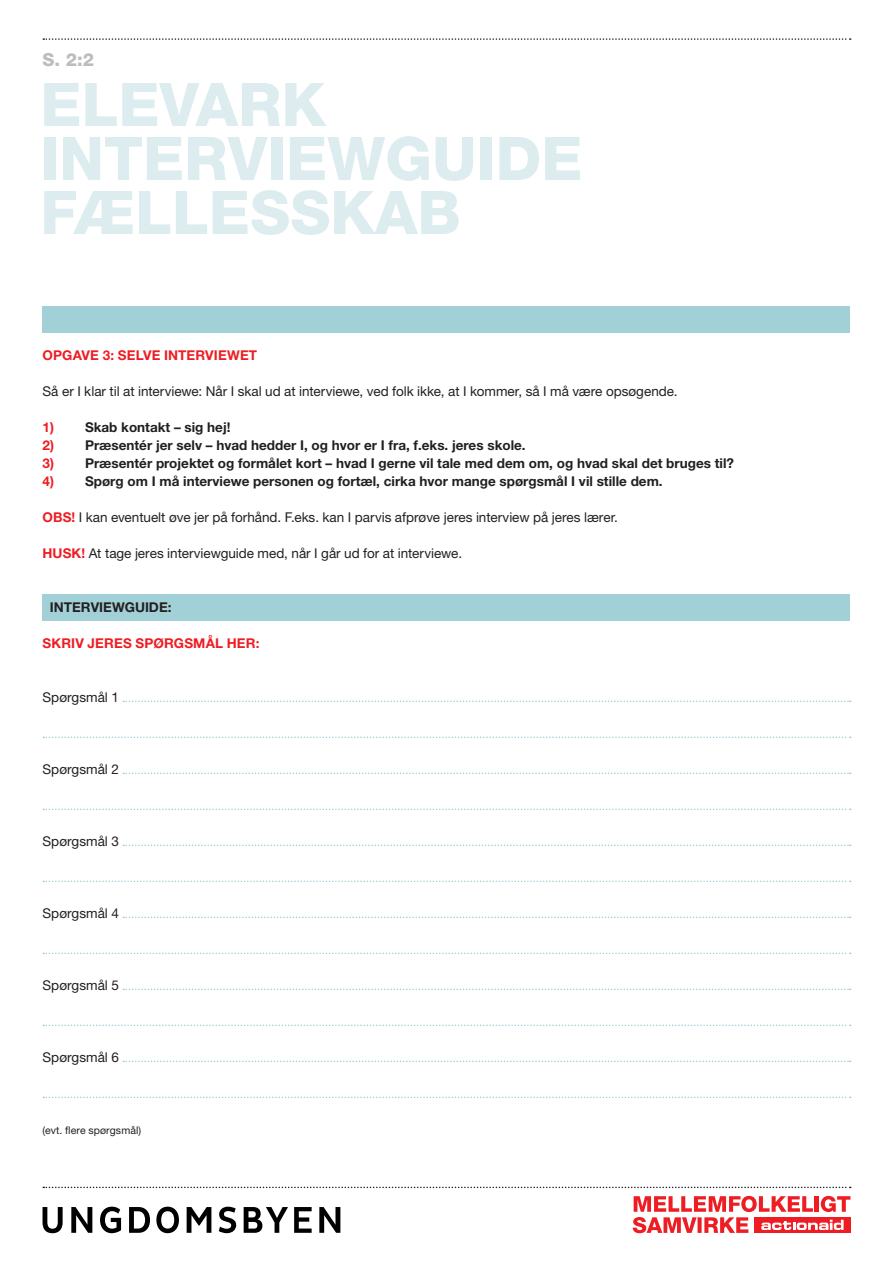
<style>
.page{position:relative;width:893px;height:1263px;background:#fff}
.page>*{position:absolute;margin:0;border:0;box-sizing:border-box;transform-origin:0 0}
.t1{font:800 60.15px/54px "Helvetica Neue LT Std";color:#dcecef}
.t2{font:800 18px "Helvetica Neue LT Std";color:#bcbdc0}
.t3{font:13.5px "Helvetica Neue LT Std";color:#231f20}
.t4{font:700 13.5px "Helvetica Neue LT Std";color:#231f20}
.t5{font:700 13.5px "Helvetica Neue LT Std";letter-spacing:.015em;color:#ee1d23}
.t6{font:10.5px "Helvetica Neue LT Std";letter-spacing:.01em;color:#231f20}
.s1{color:#ee1d23}
.s2{color:#231f20}
.s3{font-weight:700;color:#ee1d23}
</style>
<div class="page">
<svg style="left:633px;top:1196px;width:217px;height:37px"></svg>
<svg style="left:43px;top:1207px;width:20px;height:26px"></svg>
<svg style="left:71px;top:1207px;width:21px;height:26px"></svg>
<svg style="left:100px;top:1207px;width:21px;height:26px"></svg>
<svg style="left:129px;top:1207px;width:21px;height:26px"></svg>
<svg style="left:156px;top:1207px;width:23px;height:26px"></svg>
<svg style="left:187px;top:1207px;width:24px;height:26px"></svg>
<svg style="left:219px;top:1207px;width:17px;height:26px"></svg>
<svg style="left:244px;top:1207px;width:44px;height:26px"></svg>
<svg style="left:294px;top:1207px;width:18px;height:26px"></svg>
<svg style="left:319px;top:1207px;width:21px;height:26px"></svg>
<svg style="left:43px;top:38px;width:808px;height:2px"></svg>
<div style="left:43px;top:306px;width:807px;height:26px;background:#a2d0d7"></div>
<svg style="left:43px;top:1187px;width:808px;height:1px"></svg>
<div style="left:43px;top:594px;width:807px;height:26px;background:#a2d0d7"></div>
<svg style="left:43px;top:737px;width:808px;height:1px"></svg>
<svg style="left:43px;top:809px;width:808px;height:1px"></svg>
<svg style="left:123px;top:701px;width:728px;height:1px"></svg>
<svg style="left:123px;top:773px;width:728px;height:1px"></svg>
<svg style="left:123px;top:845px;width:728px;height:1px"></svg>
<svg style="left:43px;top:881px;width:808px;height:1px"></svg>
<svg style="left:123px;top:917px;width:728px;height:1px"></svg>
<svg style="left:43px;top:953px;width:808px;height:1px"></svg>
<svg style="left:123px;top:989px;width:728px;height:1px"></svg>
<svg style="left:123px;top:1061px;width:728px;height:1px"></svg>
<svg style="left:43px;top:1097px;width:808px;height:1px"></svg>
<svg style="left:43px;top:1025px;width:808px;height:1px"></svg>
<h2 class="t2" style="left:43px;top:49px;width:53px">S. 2:2</h2>
<h1 class="t1" style="left:40px;top:77px;width:537px">ELEVARK<br>INTERVIEWGUIDE<br>FÆLLESSKAB</h1>
<p class="t5" style="left:43px;top:347px;width:216px">Opgave 3: Selve interviewet</p>
<p class="t3" style="left:43px;top:383px;width:637px">Så er I klar til at interviewe: Når I skal ud at interviewe, ved folk ikke, at I kommer, så I må være opsøgende.</p>
<p class="t4" style="left:43px;top:419px;width:190px"><span class="s1">1)</span> Skab kontakt – sig hej!</p>
<p class="t5" style="left:43px;top:437px;width:33px">2) <span class="s2">P</span></p>
<p class="t4" style="left:94px;top:437px;width:433px">ræsentér jer selv – hvad hedder I, og hvor er I fra, f.eks. jeres skole.</p>
<p class="t5" style="left:43px;top:455px;width:33px">3) <span class="s2">P</span></p>
<p class="t4" style="left:94px;top:455px;width:641px">ræsentér projektet og formålet kort – hvad I gerne vil tale med dem om, og hvad skal det bruges til?</p>
<p class="t4" style="left:43px;top:473px;width:622px"><span class="s1">4)</span> Spørg om I må interviewe personen og fortæl, cirka hvor mange spørgsmål I vil stille dem.</p>
<p class="t3" style="left:43px;top:509px;width:577px"><span class="s3">OBS!</span> I kan eventuelt øve jer på forhånd. F.eks. kan I parvis afprøve jeres interview på jeres lærer.</p>
<p class="t3" style="left:43px;top:545px;width:421px"><span class="s3">HUSK!</span> At tage jeres interviewguide med, når I går ud for at interviewe.</p>
<p class="t4" style="left:50px;top:599px;width:123px">Interviewguide:</p>
<p class="t5" style="left:43px;top:635px;width:219px">Skriv jeres spørgsmål her:</p>
<p class="t3" style="left:43px;top:689px;width:78px">Spørgsmål 1</p>
<p class="t3" style="left:43px;top:761px;width:78px">Spørgsmål 2</p>
<p class="t3" style="left:43px;top:833px;width:78px">Spørgsmål 3</p>
<p class="t3" style="left:43px;top:905px;width:78px">Spørgsmål 4</p>
<p class="t3" style="left:43px;top:977px;width:78px">Spørgsmål 5</p>
<p class="t3" style="left:43px;top:1049px;width:78px">Spørgsmål 6</p>
<p class="t6" style="left:43px;top:1124px;width:100px">(evt. flere spørgsmål)</p>
</div>
